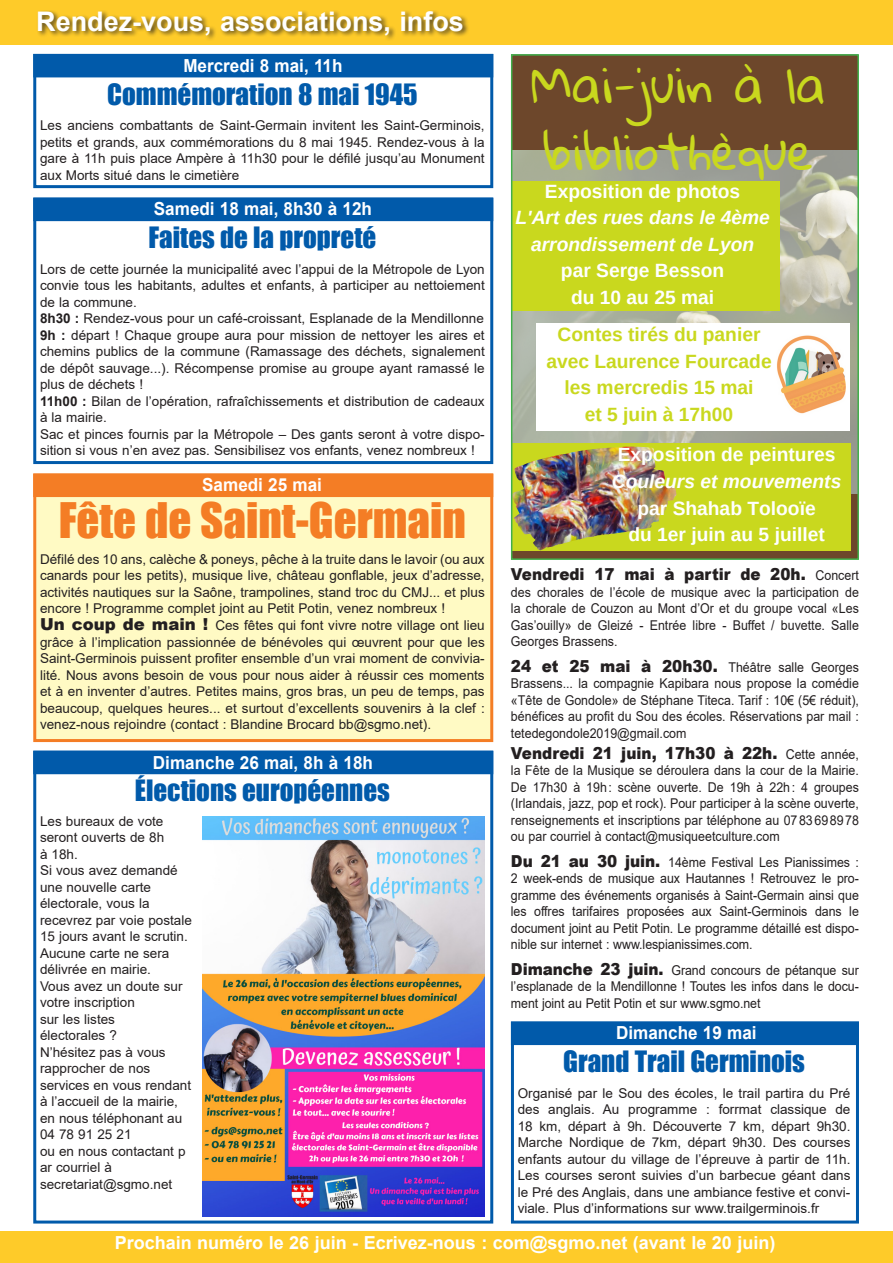
<style>
.page{position:relative;width:893px;height:1263px;background:#fff}
.page>*{position:absolute;margin:0;border:0;box-sizing:border-box;transform-origin:0 0}
.t1{font:48px/67.1px "Gloria Hallelujah";color:#c9d81e}
.texte{font:45px "Impact";color:#f47d25}
.texte-2{font:27px "Impact";color:#015aaa}
.ADJOINTS{font:700 27px "Arial";color:#fff}
.t2{font:700 19.2px/26.5px "Arimo";color:#fff;text-align:center}
.t3{font:700 19.2px/26.5px "Arimo";color:#c9d81e;text-align:center}
.inter{font:700 18px "Arial";color:#fff;scale:.95 1}
.inter-2{font:700 18px "Arial";color:#fff}
.texte_courant{font:900 16.5px "Arial";color:#231f20;scale:.92 1}
.texte_courant-2{font:13.5px/16.5px "Arial";color:#231f20}
.texte_courant-3{font:13.5px/16.5px "Arial";color:#231f20;text-align:justify;scale:.92 1}
.s1{font-weight:700}
.s2{font-weight:900;font-size:16.5px}
.s3{font-style:italic}
.s4{font-weight:400;font-size:13.5px}
</style>
<div class="page">
<div style="left:0;top:1231px;width:893px;height:32px;background:#fecb29"></div>
<div style="left:0;top:0;width:893px;height:44px;background:#fecb29"></div>
<div style="left:33px;top:473px;width:460px;height:269px;background:#fffac4;border:3px solid #f47d25"></div>
<div style="left:33px;top:54px;width:460px;height:134px;border:3px solid #015aaa"></div>
<div style="left:33px;top:751px;width:460px;height:472px;border:3px solid #015aaa"></div>
<div style="left:33px;top:198px;width:460px;height:266px;border:3px solid #015aaa"></div>
<div style="left:511px;top:1021px;width:348px;height:202px;border:3px solid #015aaa"></div>
<div style="left:33px;top:473px;width:460px;height:24px;background:#f47d25;border:3px solid #f47d25"></div>
<div style="left:33px;top:54px;width:460px;height:23px;background:#015aaa"></div>
<div style="left:33px;top:751px;width:460px;height:23px;background:#015aaa"></div>
<div style="left:33px;top:198px;width:460px;height:23px;background:#015aaa"></div>
<div style="left:511px;top:1021px;width:348px;height:24px;background:#015aaa;border:3px solid #015aaa"></div>
<div style="left:37px;top:10px;width:433px;height:32px;background:#231f20;opacity:.75"></div>
<img style="left:514px;top:150px;width:342px;height:344px">
<div style="left:512px;top:494px;width:346px;height:65px;background:#6d472b"></div>
<div style="left:512px;top:444px;width:338px;height:107px;background:#c9d81e"></div>
<img style="left:514px;top:447px;width:138px;height:104px">
<div style="left:512px;top:55px;width:346px;height:95px;background:#6d472b"></div>
<div style="left:512px;top:181px;width:268px;height:129px;background:#c9d81e"></div>
<div style="left:537px;top:323px;width:313px;height:108px;background:#fff"></div>
<img style="left:777px;top:335px;width:68px;height:79px">
<div style="left:511px;top:54px;width:348px;height:506px;border:2px solid #40ae49"></div>
<img style="left:202px;top:817px;width:283px;height:399px">
<p class="ADJOINTS" style="left:36px;top:2px;width:429px">Rendez-vous, associations, infos</p>
<p class="inter" style="left:183px;top:53px;width:169px">Mercredi 8 mai, 11h</p>
<p class="texte-2" style="left:107px;top:73px;width:312px">Commémoration 8 mai 1945</p>
<p class="texte_courant-2" style="left:40px;top:117px;width:446px;text-align:justify">Les anciens combattants de Saint-Germain invitent les Saint-Germinois, petits et grands, aux commémorations du 8 mai 1945. Rendez-vous à la gare à 11h puis place Ampère à 11h30 pour le défilé jusqu’au Monument aux Morts situé dans le cimetière</p>
<p class="inter" style="left:154px;top:196px;width:231px">Samedi 18 mai, 8h30 à 12h</p>
<p class="texte-2" style="left:148px;top:217px;width:230px">Faites de la propreté</p>
<p class="texte_courant-2" style="left:40px;top:261px;width:446px;text-align:justify">Lors de cette journée la municipalité avec l’appui de la Métropole de Lyon convie tous les habitants, adultes et enfants, à participer au nettoiement de la commune.</p>
<p class="texte_courant-2" style="left:40px;top:310px;width:445px"><span class="s1">8h30 :</span> Rendez-vous pour un café-croissant, Esplanade de la Mendillonne</p>
<p class="texte_courant-2" style="left:40px;top:327px;width:446px;text-align:justify"><span class="s1">9h :</span> départ ! Chaque groupe aura pour mission de nettoyer les aires et chemins publics de la commune (Ramassage des déchets, signalement de dépôt sauvage...). Récompense promise au groupe ayant ramassé le plus de déchets !</p>
<p class="texte_courant-2" style="left:40px;top:393px;width:446px"><span class="s1">11h00 :</span> Bilan de l’opération, rafraîchissements et distribution de cadeaux à la mairie.</p>
<p class="texte_courant-2" style="left:40px;top:426px;width:446px">Sac et pinces fournis par la Métropole – Des gants seront à votre dispo&shy;sition si vous n’en avez pas. Sensibilisez vos enfants, venez nombreux !</p>
<p class="inter" style="left:202px;top:472px;width:128px">Samedi 25 mai</p>
<p class="texte" style="left:59px;top:486px;width:409px">Fête de Saint-Germain</p>
<p class="texte_courant-2" style="left:40px;top:551px;width:446px;text-align:justify">Défilé des 10 ans, calèche &amp; poneys, pêche à la truite dans le lavoir (ou aux canards pour les petits), musique live, château gonflable, jeux d’adresse, activités nautiques sur la Saône, trampolines, stand troc du CMJ... et plus encore ! Programme complet joint au Petit Potin, venez nombreux !</p>
<p class="texte_courant-2" style="left:40px;top:617px;width:446px;text-align:justify"><span class="s2">Un coup de main !</span> Ces fêtes qui font vivre notre village ont lieu grâce à l’implication passionnée de bénévoles qui œuvrent pour que les Saint-Germinois puissent profiter ensemble d’un vrai moment de convivia&shy;lité. Nous avons besoin de vous pour nous aider à réussir ces moments et à en inventer d’autres. Petites mains, gros bras, un peu de temps, pas beaucoup, quelques heures... et surtout d’excellents souvenirs à la clef : venez-nous rejoindre (contact : Blandine Brocard bb@sgmo.net).</p>
<p class="inter" style="left:153px;top:749px;width:233px">Dimanche 26 mai, 8h à 18h</p>
<p class="texte-2" style="left:135px;top:770px;width:256px">Élections européennes</p>
<p class="texte_courant-2" style="left:40px;top:813px;width:153px">Les bureaux de vote seront ouverts de 8h<br>à 18h.<br>Si vous avez demandé une nouvelle carte électorale, vous la recevrez par voie postale<br>15 jours avant le scrutin.</p>
<p class="texte_courant-2" style="left:40px;top:945px;width:131px">Aucune carte ne sera délivrée en mairie.</p>
<p class="texte_courant-2" style="left:40px;top:978px;width:144px">Vous avez un doute sur votre inscription</p>
<p class="texte_courant-2" style="left:40px;top:1011px;width:77px">sur les listes</p>
<p class="texte_courant-2" style="left:40px;top:1027px;width:78px">électorales ?</p>
<p class="texte_courant-2" style="left:40px;top:1044px;width:153px">N’hésitez pas à vous rapprocher de nos services en vous rendant à l’accueil de la mairie,</p>
<p class="texte_courant-2" style="left:40px;top:1110px;width:144px">en nous téléphonant au<br>04 78 91 25 21</p>
<p class="texte_courant-2" style="left:40px;top:1143px;width:147px">ou en nous contactant p</p>
<p class="texte_courant-2" style="left:40px;top:1159px;width:74px">ar courriel à</p>
<p class="texte_courant-2" style="left:40px;top:1176px;width:134px">secretariat@sgmo.net</p>
<p class="t1" style="left:531px;top:53px;width:296px">Mai-juin à la bibliothèque</p>
<p class="t2" style="left:515px;top:178px;width:256px">Exposition de photos<br><span class="s3">L'Art des rues dans le 4ème arrondissement de Lyon </span>par Serge Besson<br>du 10 au 25 mai</p>
<p class="t3" style="left:546px;top:322px;width:227px">Contes tirés du panier avec Laurence Fourcade les mercredis 15 mai<br>et 5 juin à 17h00</p>
<p class="t2" style="left:612px;top:442px;width:231px">Exposition de peintures<br><span class="s3">Couleurs et mouvements </span>par Shahab Tolooïe<br>du 1er juin au 5 juillet</p>
<p class="texte_courant" style="left:511px;top:562px;width:380px">Vendredi 17 mai à partir de 20h. <span class="s4">Concert</span></p>
<p class="texte_courant-3" style="left:511px;top:583px;width:380px">des chorales de l’école de musique avec la participation de la chorale de Couzon au Mont d’Or et du groupe vocal «Les Gas’ouilly» de Gleizé - Entrée libre - Buffet / buvette. Salle Georges Brassens.</p>
<p class="texte_courant-3" style="left:511px;top:658px;width:380px"><span class="s2">24 et 25 mai à 20h30.</span> Théâtre salle Georges Brassens... la compagnie Kapibara nous propose la comédie «Tête de Gondole» de Stéphane Titeca. Tarif : 10€ (5€ réduit), bénéfices au profit du Sou des écoles. Réservations par mail : tetedegondole2019@gmail.com</p>
<p class="texte_courant" style="left:511px;top:741px;width:380px">Vendredi 21 juin, 17h30 à 22h. <span class="s4">Cette année,</span></p>
<p class="texte_courant-3" style="left:511px;top:762px;width:380px">la Fête de la Musique se déroulera dans la cour de la Mairie.<br>De 17h30 à 19h: scène ouverte. De 19h à 22h: 4 groupes (Irlandais, jazz, pop et rock). Pour participer à la scène ouverte, renseignements et inscriptions par téléphone au 0783698978 ou par courriel à contact@musiqueetculture.com</p>
<p class="texte_courant-3" style="left:511px;top:853px;width:380px"><span class="s2">Du 21 au 30 juin.</span> 14ème Festival Les Pianissimes :<br>2 week-ends de musique aux Hautannes ! Retrouvez le pro&shy;gramme des événements organisés à Saint-Germain ainsi que les offres tarifaires proposées aux Saint-Germinois dans le document joint au Petit Potin. Le programme détaillé est dispo&shy;nible sur internet : www.lespianissimes.com.</p>
<p class="texte_courant-3" style="left:511px;top:961px;width:380px"><span class="s2">Dimanche 23 juin.</span> Grand concours de pétanque sur l’esplanade de la Mendillonne ! Toutes les infos dans le docu&shy;ment joint au Petit Potin et sur www.sgmo.net</p>
<p class="inter" style="left:616px;top:1020px;width:150px">Dimanche 19 mai</p>
<p class="texte-2" style="left:563px;top:1041px;width:243px">Grand Trail Germinois</p>
<p class="texte_courant-2" style="left:518px;top:1085px;width:334px;text-align:justify">Organisé par le Sou des écoles, le trail partira du Pré des anglais. Au programme : forrmat classique de 18 km, départ à 9h. Découverte 7 km, départ 9h30.<br>Marche Nordique de 7km, départ 9h30. Des courses enfants autour du village de l’épreuve à partir de 11h.<br>Les courses seront suivies d’un barbecue géant dans le Pré des Anglais, dans une ambiance festive et convi&shy;viale. Plus d’informations sur www.trailgerminois.fr</p>
<p class="inter-2" style="left:115px;top:1230px;width:662px">Prochain numéro le 26 juin - Ecrivez-nous : com@sgmo.net (avant le 20 juin)</p>
</div>
